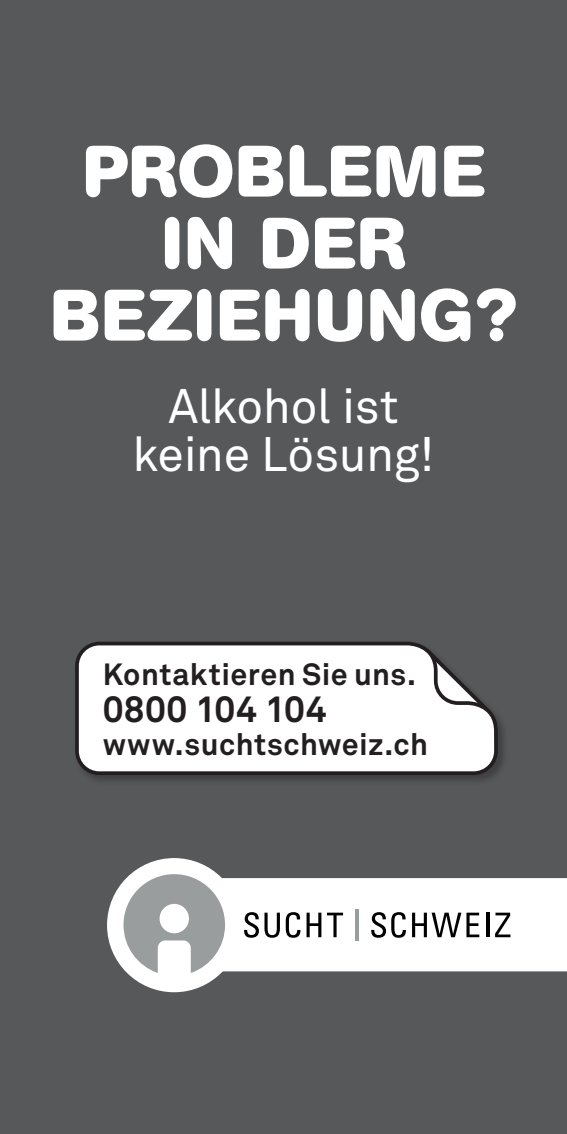
<style>
.page{position:relative;width:567px;height:1134px;background:#57585a}
.page>*{position:absolute;margin:0;border:0;box-sizing:border-box;transform-origin:0 0}
.t1{font:700 72px/72px "AG Book Rounded";letter-spacing:.02em;color:#fff;text-align:center}
.t2{font:48px/48px "Akkurat";letter-spacing:-.01em;color:#fff;text-align:center}
.t3{font:700 36.8px "Akkurat";letter-spacing:.01em;color:#231f20}
.t4{font:700 30.4px "Akkurat";letter-spacing:.015em;color:#231f20}
</style>
<div class="page">
<div style="left:225px;top:878px;width:342px;height:93px;background:#fff"></div>
<div style="left:107px;top:858px;width:134px;height:134px;background:#fff;border-radius:50%"></div>
<svg style="left:244px;top:912px;width:36px;height:26px"></svg>
<svg style="left:286px;top:912px;width:15px;height:26px"></svg>
<svg style="left:307px;top:913px;width:14px;height:24px"></svg>
<svg style="left:327px;top:913px;width:16px;height:24px"></svg>
<svg style="left:371px;top:912px;width:35px;height:26px"></svg>
<svg style="left:412px;top:913px;width:67px;height:24px"></svg>
<hr style="left:486px;top:913px;width:3px;height:24px;background:#000001">
<svg style="left:495px;top:913px;width:15px;height:24px"></svg>
<hr style="left:355px;top:909px;width:4px;height:32px;background:#9a9d9e">
<svg style="left:123px;top:874px;width:102px;height:99px"></svg>
<svg style="left:75px;top:641px;width:425px;height:136px"></svg>
<h1 class="t1" style="left:50px;top:138px;width:468px">PROBLEME<br>IN DER<br>BEZIEHUNG?</h1>
<h2 class="t2" style="left:133px;top:383px;width:303px">Alkohol ist keine Lösung!</h2>
<p class="t4" style="left:103px;top:655px;width:315px">Kontaktieren Sie uns.</p>
<p class="t3" style="left:103px;top:686px;width:225px">0800 104 104</p>
<p class="t4" style="left:103px;top:725px;width:327px">www.suchtschweiz.ch</p>
</div>
